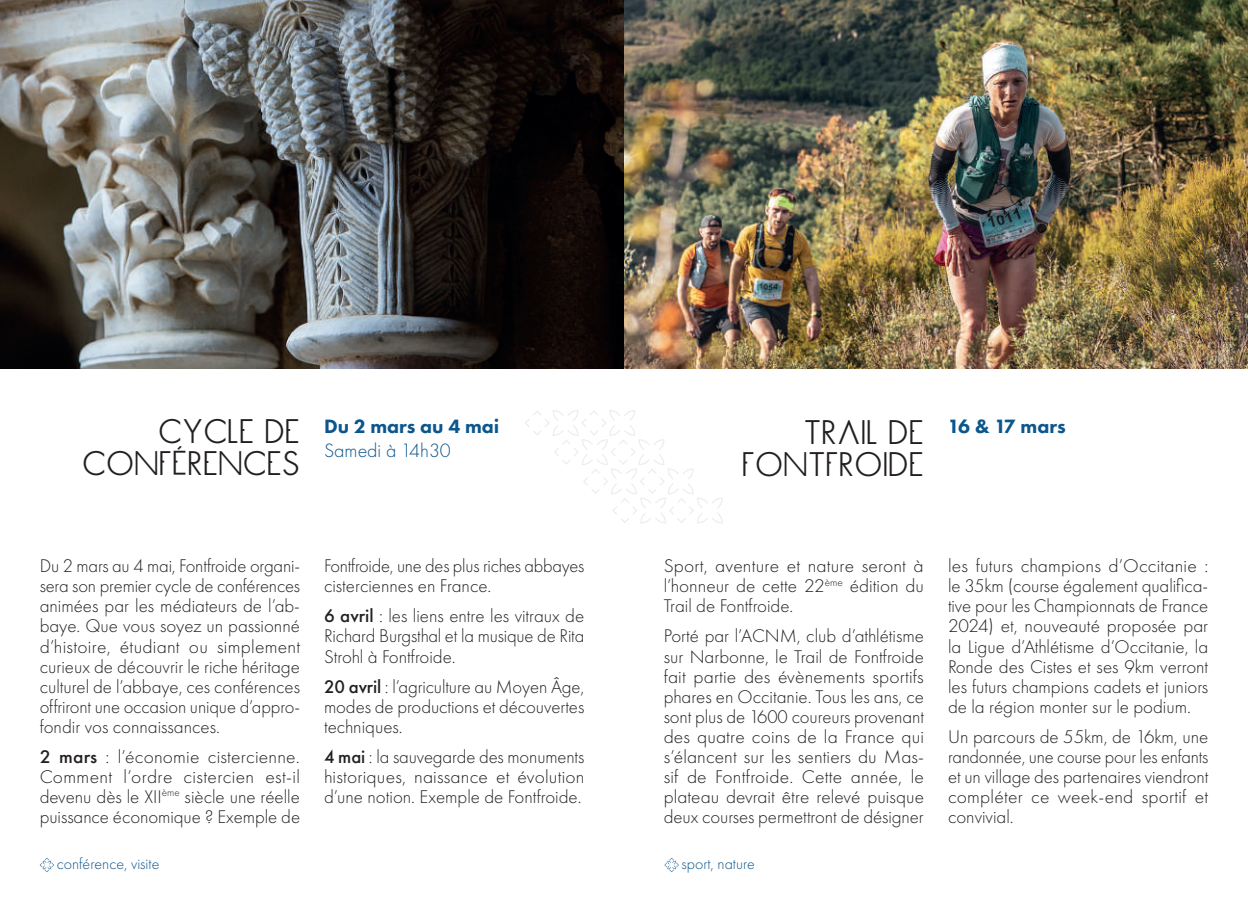
<style>
.page{position:relative;width:1248px;height:908px;background:#fff}
.page>*{position:absolute;margin:0;border:0;box-sizing:border-box;transform-origin:0 0}
.t1{font:34px/32px "Fontfroide 2";color:#231f20;text-align:right}
.t2{font:800 20px "Futura PT";color:#0b568d}
.t3{font:300 20px "Futura PT";color:#0b568d}
.t4{font:300 19px/20px "Futura PT";color:#231f20;text-align:justify}
.t5{font:300 16px "Futura PT";color:#0b568d}
.s1{font-weight:500}
</style>
<div class="page">
<img style="left:0;top:0;width:624px;height:369px">
<img style="left:624px;top:0;width:623px;height:369px">
<svg style="left:525px;top:410px;width:197px;height:113px"></svg>
<svg style="left:40px;top:858px;width:14px;height:13px"></svg>
<svg style="left:664px;top:857px;width:14px;height:14px"></svg>
<h1 class="t1" style="left:158px;top:415px;width:124px">CYCLE DE</h1>
<h1 class="t1" style="left:82px;top:447px;width:44px">CONFÉREN</h1>
<h1 class="t1" style="left:243px;top:447px;width:59px">CES</h1>
<p class="t2" style="left:324px;top:413px;width:177px">Du 2 mars au 4 mai</p>
<p class="t3" style="left:324px;top:439px;width:128px">Samedi à 14h30</p>
<p class="t4" style="left:40px;top:556px;width:262px">Du 2 mars au 4 mai, Fontfroide organi&shy;sera son premier cycle de conférences animées par les médiateurs de l’ab&shy;baye. Que vous soyez un passionné d’histoire, étudiant ou simplement curieux de découvrir le riche héritage culturel de l’abbaye, ces conférences offriront une occasion unique d’appro&shy;fondir vos connaissances.</p>
<p class="t4" style="left:40px;top:746px;width:262px"><span class="s1">2 mars</span> : l’économie cistercienne.<br>Comment l’ordre cistercien est-il devenu dès le XII<sup>ème</sup> siècle une réelle puissance économique ? Exemple de</p>
<p class="t5" style="left:57px;top:854px;width:104px">conférence, visite</p>
<p class="t4" style="left:324px;top:556px;width:262px">Fontfroide, une des plus riches abbayes cisterciennes en France.</p>
<p class="t4" style="left:324px;top:606px;width:262px"><span class="s1">6 avril</span> : les liens entre les vitraux de Richard Burgsthal et la musique de Rita Strohl à Fontfroide.</p>
<p class="t4" style="left:324px;top:676px;width:262px"><span class="s1">20 avril</span> : l’agriculture au Moyen Âge, modes de productions et découvertes techniques.</p>
<p class="t4" style="left:324px;top:746px;width:262px"><span class="s1">4 mai</span> : la sauvegarde des monuments historiques, naissance et évolution d’une notion. Exemple de Fontfroide.</p>
<h1 class="t1" style="left:741px;top:416px;width:183px">TRAIL DE<br>FONTFROIDE</h1>
<p class="t2" style="left:947px;top:413px;width:119px">16 &amp; 17 mars</p>
<p class="t4" style="left:663px;top:556px;width:262px">Sport, aventure et nature seront à l’honneur de cette 22<sup>ème</sup> édition du Trail de Fontfroide.</p>
<p class="t4" style="left:663px;top:626px;width:262px">Porté par l’ACNM, club d’athlétisme sur Narbonne, le Trail de Fontfroide fait partie des évènements sportifs phares en Occitanie. Tous les ans, ce sont plus de 1600 coureurs provenant des quatre coins de la France qui s’élancent sur les sentiers du Mas&shy;sif de Fontfroide. Cette année, le plateau devrait être relevé puisque deux courses permettront de désigner</p>
<p class="t5" style="left:681px;top:854px;width:75px">sport, nature</p>
<p class="t4" style="left:947px;top:556px;width:262px">les futurs champions d’Occitanie : le 35km (course également qualifica&shy;tive pour les Championnats de France 2024) et, nouveauté proposée par la Ligue d’Athlétisme d’Occitanie, la Ronde des Cistes et ses 9km verront les futurs champions cadets et juniors de la région monter sur le podium.</p>
<p class="t4" style="left:947px;top:726px;width:262px">Un parcours de 55km, de 16km, une randonnée, une course pour les enfants et un village des partenaires viendront compléter ce week-end sportif et convivial.</p>
</div>
